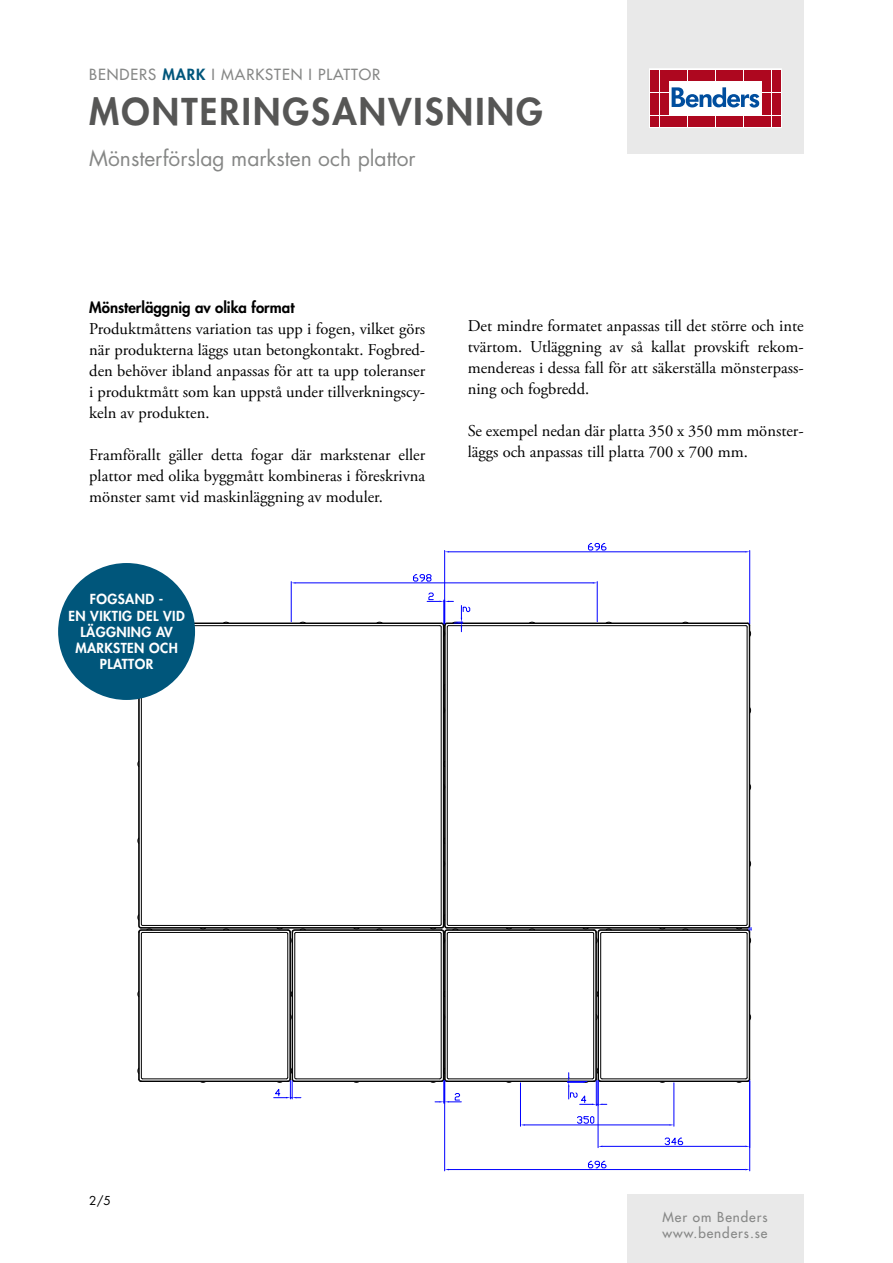
<style>
.page{position:relative;width:893px;height:1263px;background:#fff}
.page>*{position:absolute;margin:0;border:0;box-sizing:border-box;transform-origin:0 0}
.t1{font:800 36px "Futura Std";letter-spacing:.06em;color:#565655}
.t2{font:21px "Futura Std";color:#868786}
.t3{font:16.5px/21px "Adobe Garamond Pro";color:#000;text-align:justify}
.t4{font:500 15px "Futura Std";letter-spacing:.06em;color:#868786}
.t5{font:800 15px "Futura Std";color:#000}
.t6{font:800 13.5px/16.2px "Futura Std";letter-spacing:.03em;color:#fff;text-align:center}
.t7{font:500 13.5px/16.2px "Futura Std";letter-spacing:.07em;color:#868786}
.t8{font:12px "Futura Std";color:#000}
.s1{font-weight:800;color:#00567b}
</style>
<div class="page">
<div style="left:627px;top:0;width:177px;height:153px;background:#e9e9e9"></div>
<svg style="left:649px;top:69px;width:132px;height:59px;background:#eac2c8"></svg>
<div style="left:651px;top:70px;width:8px;height:10px;background:#ae071f"></div>
<div style="left:660px;top:70px;width:8px;height:10px;background:#ae071f"></div>
<div style="left:651px;top:81px;width:8px;height:11px;background:#ae071f"></div>
<div style="left:660px;top:81px;width:8px;height:11px;background:#ae071f"></div>
<div style="left:651px;top:93px;width:8px;height:10px;background:#ae071f"></div>
<div style="left:660px;top:93px;width:8px;height:10px;background:#ae071f"></div>
<div style="left:651px;top:104px;width:8px;height:11px;background:#ae071f"></div>
<div style="left:660px;top:104px;width:8px;height:11px;background:#ae071f"></div>
<div style="left:651px;top:116px;width:8px;height:10px;background:#ae071f"></div>
<div style="left:660px;top:116px;width:8px;height:10px;background:#ae071f"></div>
<div style="left:669px;top:70px;width:8px;height:10px;background:#ae071f"></div>
<div style="left:679px;top:70px;width:8px;height:10px;background:#ae071f"></div>
<div style="left:688px;top:70px;width:8px;height:10px;background:#ae071f"></div>
<div style="left:697px;top:70px;width:9px;height:10px;background:#ae071f"></div>
<div style="left:707px;top:70px;width:8px;height:10px;background:#ae071f"></div>
<div style="left:716px;top:70px;width:8px;height:10px;background:#ae071f"></div>
<div style="left:725px;top:70px;width:9px;height:10px;background:#ae071f"></div>
<div style="left:735px;top:70px;width:8px;height:10px;background:#ae071f"></div>
<div style="left:744px;top:70px;width:8px;height:10px;background:#ae071f"></div>
<div style="left:753px;top:70px;width:9px;height:10px;background:#ae071f"></div>
<div style="left:669px;top:116px;width:8px;height:10px;background:#ae071f"></div>
<div style="left:679px;top:116px;width:8px;height:10px;background:#ae071f"></div>
<div style="left:688px;top:116px;width:8px;height:10px;background:#ae071f"></div>
<div style="left:697px;top:116px;width:9px;height:10px;background:#ae071f"></div>
<div style="left:707px;top:116px;width:8px;height:10px;background:#ae071f"></div>
<div style="left:716px;top:116px;width:8px;height:10px;background:#ae071f"></div>
<div style="left:725px;top:116px;width:9px;height:10px;background:#ae071f"></div>
<div style="left:735px;top:116px;width:8px;height:10px;background:#ae071f"></div>
<div style="left:744px;top:116px;width:8px;height:10px;background:#ae071f"></div>
<div style="left:753px;top:116px;width:9px;height:10px;background:#ae071f"></div>
<div style="left:763px;top:70px;width:8px;height:10px;background:#ae071f"></div>
<div style="left:772px;top:70px;width:8px;height:10px;background:#ae071f"></div>
<div style="left:763px;top:81px;width:8px;height:11px;background:#ae071f"></div>
<div style="left:772px;top:81px;width:8px;height:11px;background:#ae071f"></div>
<div style="left:763px;top:93px;width:8px;height:10px;background:#ae071f"></div>
<div style="left:772px;top:93px;width:8px;height:10px;background:#ae071f"></div>
<div style="left:763px;top:104px;width:8px;height:11px;background:#ae071f"></div>
<div style="left:772px;top:104px;width:8px;height:11px;background:#ae071f"></div>
<div style="left:763px;top:116px;width:8px;height:10px;background:#ae071f"></div>
<div style="left:772px;top:116px;width:8px;height:10px;background:#ae071f"></div>
<svg style="left:672px;top:87px;width:87px;height:21px;background:#8fb1d4"></svg>
<div style="left:627px;top:1195px;width:177px;height:68px;background:#e9e9e9"></div>
<svg style="left:135px;top:543px;width:617px;height:629px"></svg>
<div style="left:58px;top:563px;width:137px;height:137px;background:#00567b;border-radius:50%"></div>
<p class="t4" style="left:89px;top:65px;width:293px">BENDERS <span class="s1">MARK</span> I MARKSTEN I PLATTOR</p>
<h1 class="t1" style="left:89px;top:89px;width:455px">MONTERINGSANVISNING</h1>
<p class="t2" style="left:89px;top:145px;width:328px">Mönsterförslag marksten och plattor</p>
<p class="t5" style="left:89px;top:297px;width:207px">Mönsterläggnig av olika format</p>
<p class="t3" style="left:89px;top:318px;width:337px">Produktmåttens variation tas upp i fogen, vilket görs när produkterna läggs utan betongkontakt. Fogbred&shy;den behöver ibland anpassas för att ta upp toleranser i produktmått som kan uppstå under tillverkningscy&shy;keln av produkten.</p>
<p class="t3" style="left:89px;top:444px;width:337px">Framförallt gäller detta fogar där markstenar eller plattor med olika byggmått kombineras i föreskrivna mönster samt vid maskinläggning av moduler.</p>
<p class="t6" style="left:68px;top:591px;width:118px">FOGSAND -<br>EN VIKTIG DEL VID<br>LÄGGNING AV<br>MARKSTEN OCH<br>PLATTOR</p>
<p class="t3" style="left:468px;top:315px;width:337px">Det mindre formatet anpassas till det större och inte tvärtom. Utläggning av så kallat provskift rekom&shy;mendereas i dessa fall för att säkerställa mönsterpass&shy;ning och fogbredd.</p>
<p class="t3" style="left:468px;top:420px;width:337px">Se exempel nedan där platta 350 x 350 mm mönster&shy;läggs och anpassas till platta 700 x 700 mm.</p>
<p class="t8" style="left:89px;top:1193px;width:23px">2/5</p>
<p class="t7" style="left:662px;top:1209px;width:107px">Mer om Benders www.benders.se</p>
</div>
